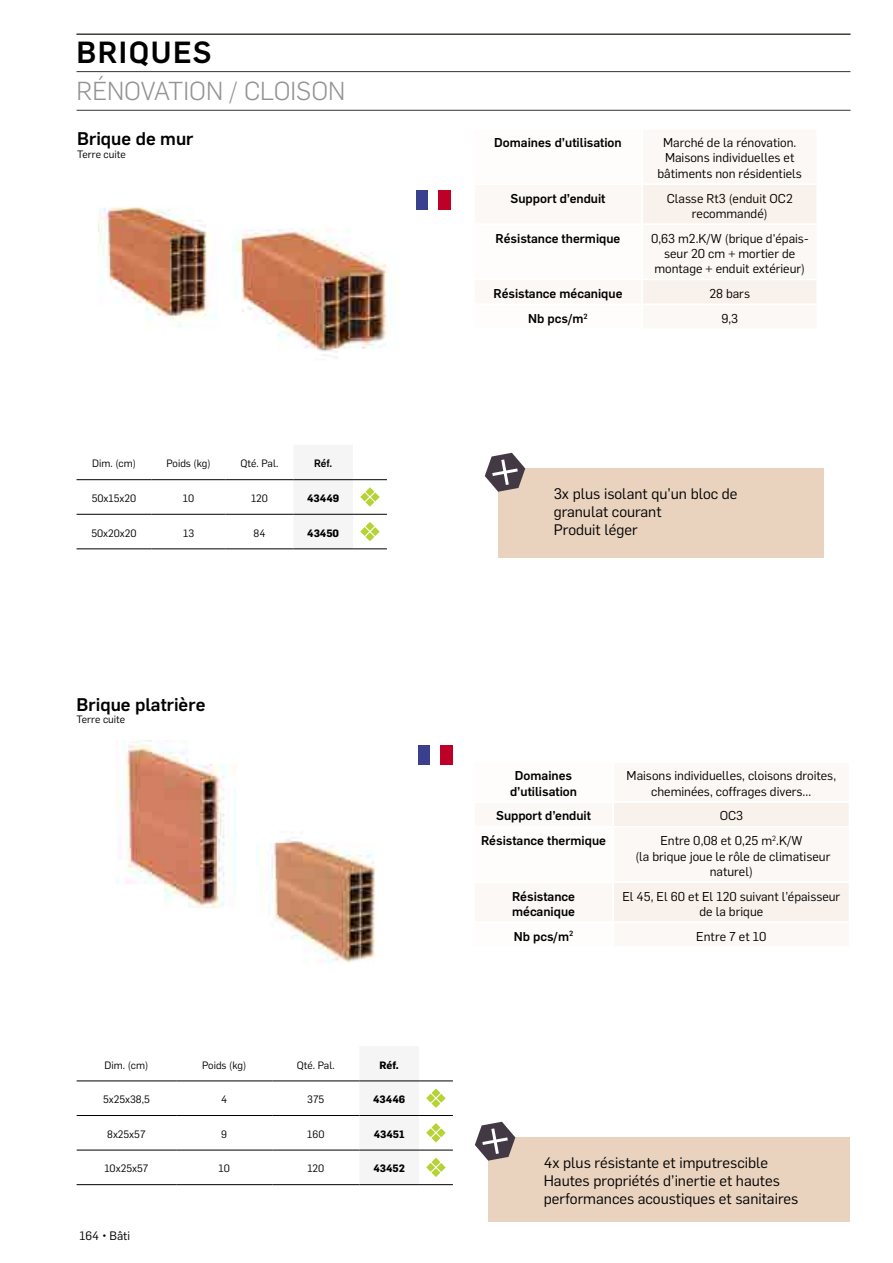
<style>
.page{position:relative;width:893px;height:1263px;background:#fff}
.page>*{position:absolute;margin:0;border:0;box-sizing:border-box;transform-origin:0 0}
.t1{font:500 30px "Flama";letter-spacing:.05em;color:#000}
.t2{font:300 25.5px "Flama";letter-spacing:-.005em;color:#939393}
.t3{font:500 18px "Flama";color:#000}
.t4{font:15px/18px "Flama";color:#000}
.t5{font:12.6px/15.1px "Flama";color:#000;text-align:center}
.t6{font:500 12.6px/15.1px "Flama";color:#000;text-align:center}
.t7{font:12px "Flama";color:#000}
.t8{font:10.5px "Flama";color:#000}
.t9{font:700 10.5px "Flama";color:#000}
.t10{font:500 10.5px "Flama";color:#000}
</style>
<div class="page">
<div style="left:293px;top:480px;width:60px;height:69px;background:#f5f5f5"></div>
<hr style="left:77px;top:479px;width:75px;height:1px;background:#000">
<hr style="left:152px;top:479px;width:74px;height:1px;background:#000">
<hr style="left:226px;top:479px;width:67px;height:1px;background:#000">
<hr style="left:293px;top:479px;width:60px;height:1px;background:#000">
<hr style="left:353px;top:479px;width:34px;height:1px;background:#000">
<hr style="left:77px;top:514px;width:75px;height:1px;background:#000">
<hr style="left:152px;top:514px;width:74px;height:1px;background:#000">
<hr style="left:226px;top:514px;width:67px;height:1px;background:#000">
<hr style="left:353px;top:514px;width:34px;height:1px;background:#000">
<hr style="left:77px;top:549px;width:75px;height:1px;background:#000">
<hr style="left:152px;top:549px;width:74px;height:1px;background:#000">
<hr style="left:226px;top:549px;width:67px;height:1px;background:#000">
<hr style="left:353px;top:549px;width:34px;height:1px;background:#000">
<hr style="left:293px;top:514px;width:60px;height:1px;background:#000">
<hr style="left:293px;top:549px;width:60px;height:1px;background:#000">
<svg style="left:366px;top:498px;width:8px;height:8px"></svg>
<svg style="left:366px;top:487px;width:8px;height:9px"></svg>
<svg style="left:360px;top:493px;width:9px;height:8px"></svg>
<svg style="left:371px;top:493px;width:8px;height:8px"></svg>
<svg style="left:366px;top:532px;width:8px;height:9px"></svg>
<svg style="left:366px;top:522px;width:8px;height:9px"></svg>
<svg style="left:360px;top:527px;width:9px;height:9px"></svg>
<svg style="left:371px;top:527px;width:8px;height:9px"></svg>
<img style="left:98px;top:207px;width:118px;height:120px">
<img style="left:232px;top:228px;width:165px;height:130px">
<div style="left:416px;top:191px;width:13px;height:19px;background:#3a3f8e"></div>
<div style="left:438px;top:191px;width:12px;height:19px;background:#be0027"></div>
<div style="left:498px;top:468px;width:325px;height:90px;background:#e9d2be"></div>
<svg style="left:485px;top:453px;width:40px;height:39px"></svg>
<hr style="left:77px;top:34px;width:773px;height:1px;background:#34342d">
<hr style="left:77px;top:71px;width:773px;height:1px;background:#34342d">
<hr style="left:77px;top:110px;width:773px;height:1px;background:#34342d">
<img style="left:116px;top:740px;width:141px;height:169px">
<img style="left:257px;top:839px;width:118px;height:124px">
<div style="left:359px;top:1080px;width:60px;height:70px;background:#f5f5f5"></div>
<hr style="left:77px;top:1081px;width:99px;height:1px;background:#000">
<hr style="left:176px;top:1081px;width:96px;height:1px;background:#000">
<hr style="left:272px;top:1081px;width:87px;height:1px;background:#000">
<hr style="left:359px;top:1081px;width:60px;height:1px;background:#000">
<hr style="left:419px;top:1081px;width:34px;height:1px;background:#000">
<hr style="left:77px;top:1115px;width:99px;height:1px;background:#000">
<hr style="left:176px;top:1115px;width:96px;height:1px;background:#000">
<hr style="left:272px;top:1115px;width:87px;height:1px;background:#000">
<hr style="left:419px;top:1115px;width:34px;height:1px;background:#000">
<hr style="left:77px;top:1150px;width:99px;height:1px;background:#000">
<hr style="left:176px;top:1150px;width:96px;height:1px;background:#000">
<hr style="left:272px;top:1150px;width:87px;height:1px;background:#000">
<hr style="left:419px;top:1150px;width:34px;height:1px;background:#000">
<hr style="left:77px;top:1184px;width:99px;height:1px;background:#000">
<hr style="left:176px;top:1184px;width:96px;height:1px;background:#000">
<hr style="left:272px;top:1184px;width:87px;height:1px;background:#000">
<hr style="left:419px;top:1184px;width:34px;height:1px;background:#000">
<hr style="left:359px;top:1115px;width:60px;height:1px;background:#000">
<hr style="left:359px;top:1150px;width:60px;height:1px;background:#000">
<hr style="left:359px;top:1184px;width:60px;height:1px;background:#000">
<svg style="left:432px;top:1099px;width:8px;height:9px"></svg>
<svg style="left:432px;top:1089px;width:8px;height:8px"></svg>
<svg style="left:426px;top:1094px;width:9px;height:8px"></svg>
<svg style="left:437px;top:1094px;width:8px;height:8px"></svg>
<svg style="left:432px;top:1134px;width:8px;height:8px"></svg>
<svg style="left:432px;top:1123px;width:8px;height:9px"></svg>
<svg style="left:426px;top:1128px;width:9px;height:9px"></svg>
<svg style="left:437px;top:1128px;width:8px;height:9px"></svg>
<svg style="left:432px;top:1168px;width:8px;height:9px"></svg>
<svg style="left:432px;top:1158px;width:8px;height:8px"></svg>
<svg style="left:426px;top:1163px;width:9px;height:9px"></svg>
<svg style="left:437px;top:1163px;width:8px;height:9px"></svg>
<div style="left:418px;top:746px;width:12px;height:19px;background:#3a3f8e"></div>
<div style="left:440px;top:746px;width:12px;height:19px;background:#be0027"></div>
<div style="left:488px;top:1137px;width:362px;height:84px;background:#e9d2be"></div>
<svg style="left:475px;top:1122px;width:40px;height:39px"></svg>
<svg style="left:643px;top:185px;width:173px;height:118px"></svg>
<hr style="left:642px;top:223px;width:176px;height:2px;background:#fff">
<hr style="left:642px;top:278px;width:176px;height:2px;background:#fff">
<svg style="left:614px;top:803px;width:235px;height:118px"></svg>
<h1 class="t1" style="left:77px;top:30px;width:136px">BRIQUES</h1>
<h2 class="t2" style="left:77px;top:74px;width:270px">RÉNOVATION / CLOISON</h2>
<h3 class="t3" style="left:77px;top:126px;width:118px">Brique de mur</h3>
<p class="t8" style="left:77px;top:147px;width:50px">Terre cuite</p>
<p class="t8" style="left:92px;top:456px;width:45px">Dim. (cm)</p>
<p class="t8" style="left:166px;top:456px;width:46px">Poids (kg)</p>
<p class="t8" style="left:241px;top:456px;width:39px">Qté. Pal.</p>
<p class="t10" style="left:314px;top:456px;width:20px">Réf.</p>
<p class="t8" style="left:92px;top:491px;width:46px">50x15x20</p>
<p class="t8" style="left:183px;top:491px;width:13px">10</p>
<p class="t8" style="left:251px;top:491px;width:18px">120</p>
<p class="t9" style="left:307px;top:491px;width:33px">43449</p>
<p class="t8" style="left:91px;top:526px;width:47px">50x20x20</p>
<p class="t8" style="left:183px;top:526px;width:13px">13</p>
<p class="t8" style="left:254px;top:526px;width:13px">84</p>
<p class="t9" style="left:307px;top:525px;width:33px">43450</p>
<h3 class="t3" style="left:77px;top:691px;width:130px">Brique platrière</h3>
<p class="t8" style="left:77px;top:712px;width:50px">Terre cuite</p>
<p class="t8" style="left:105px;top:1057px;width:45px">Dim. (cm)</p>
<p class="t8" style="left:202px;top:1057px;width:46px">Poids (kg)</p>
<p class="t8" style="left:297px;top:1057px;width:39px">Qté. Pal.</p>
<p class="t9" style="left:379px;top:1057px;width:21px">Réf.</p>
<p class="t8" style="left:103px;top:1092px;width:48px">5x25x38,5</p>
<p class="t8" style="left:221px;top:1092px;width:8px">4</p>
<p class="t8" style="left:307px;top:1092px;width:19px">375</p>
<p class="t9" style="left:373px;top:1092px;width:33px">43446</p>
<p class="t8" style="left:107px;top:1127px;width:40px">8x25x57</p>
<p class="t8" style="left:221px;top:1127px;width:7px">9</p>
<p class="t8" style="left:307px;top:1127px;width:19px">160</p>
<p class="t9" style="left:374px;top:1126px;width:32px">43451</p>
<p class="t8" style="left:104px;top:1161px;width:45px">10x25x57</p>
<p class="t8" style="left:219px;top:1161px;width:13px">10</p>
<p class="t8" style="left:307px;top:1161px;width:18px">120</p>
<p class="t9" style="left:373px;top:1161px;width:33px">43452</p>
<p class="t7" style="left:80px;top:1228px;width:52px">164 • Bâti</p>
<p class="t6" style="left:494px;top:134px;width:129px">Domaines d’utilisation</p>
<p class="t5" style="left:657px;top:135px;width:146px">Marché de la rénovation.<br>Maisons individuelles et bâtiments non résidentiels</p>
<p class="t6" style="left:511px;top:190px;width:96px">Support d’enduit</p>
<p class="t5" style="left:667px;top:190px;width:127px">Classe Rt3 (enduit OC2 recommandé)</p>
<p class="t6" style="left:496px;top:230px;width:126px">Résistance thermique</p>
<p class="t5" style="left:651px;top:230px;width:159px">0,63 m2.K/W (brique d'épais&shy;seur 20 cm + mortier de montage + enduit extérieur)</p>
<p class="t6" style="left:494px;top:285px;width:130px">Résistance mécanique</p>
<p class="t5" style="left:709px;top:285px;width:42px">28 bars</p>
<p class="t6" style="left:528px;top:310px;width:61px">Nb pcs/m<sup>2</sup></p>
<p class="t5" style="left:721px;top:310px;width:18px">9,3</p>
<p class="t4" style="left:554px;top:484px;width:185px">3x plus isolant qu’un bloc de granulat courant<br>Produit léger</p>
<p class="t6" style="left:510px;top:767px;width:69px">Domaines d’utilisation</p>
<p class="t5" style="left:627px;top:767px;width:211px">Maisons individuelles, cloisons droites, cheminées, coffrages divers…</p>
<p class="t6" style="left:496px;top:807px;width:96px">Support d’enduit</p>
<p class="t5" style="left:720px;top:808px;width:25px">OC3</p>
<p class="t6" style="left:481px;top:832px;width:126px">Résistance thermique</p>
<p class="t5" style="left:635px;top:832px;width:197px">Entre 0,08 et 0,25 m<sup>2</sup>.K/W<br>(la brique joue le rôle de climatiseur naturel)</p>
<p class="t6" style="left:512px;top:888px;width:64px;text-align:left">Résistance mécanique</p>
<p class="t5" style="left:622px;top:888px;width:219px">El 45, El 60 et El 120 suivant l’épaisseur de la brique</p>
<p class="t6" style="left:514px;top:928px;width:61px">Nb pcs/m<sup>2</sup></p>
<p class="t5" style="left:696px;top:928px;width:72px">Entre 7 et 10</p>
<p class="t4" style="left:544px;top:1153px;width:256px">4x plus résistante et imputrescible<br>Hautes propriétés d’inertie et hautes performances acoustiques et sanitaires</p>
</div>
